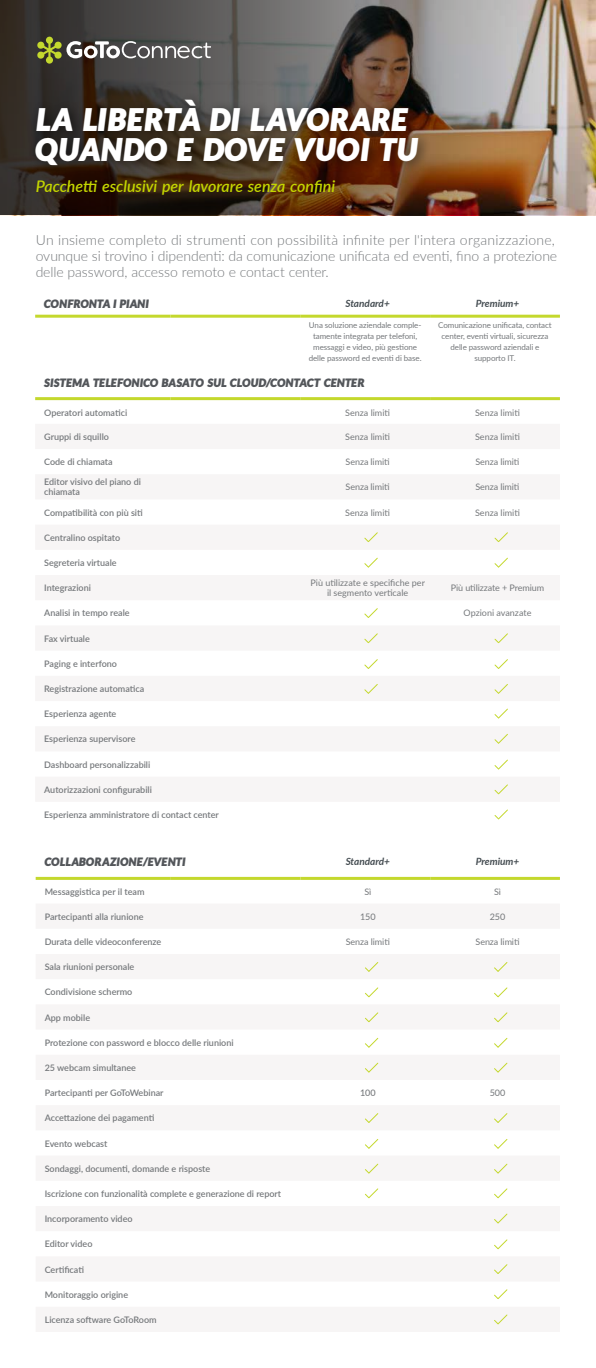
<style>
.page{position:relative;width:596px;height:1368px;background:#fff}
.page>*{position:absolute;margin:0;border:0;box-sizing:border-box;transform-origin:0 0}
.t1{font:800 39.9px/29.7px "Kick Some";letter-spacing:.02em;color:#fff}
.t2{font:italic 600 16px "Lato";letter-spacing:-.005em;color:#c4d600}
.t3{font:800 14.8px "Kick Some";letter-spacing:.005em;color:#53565a}
.t4{font:300 14px/16px "Lato";color:#75787b}
.t5{font:italic 700 10px "Lato";color:#444c51}
.t6{font:600 9px/10px "Lato";color:#75787b}
.t7{font:9px/10px "Lato";color:#75787b;text-align:center}
.t8{font:500 9px "Lato";color:#75787b}
.t9{font:8px/11px "Lato";letter-spacing:-.01em;color:#75787b;text-align:center}
</style>
<div class="page">
<img style="left:0;top:0;width:595px;height:215px">
<svg style="left:37px;top:36px;width:174px;height:28px;background:#6c6c60"></svg>
<div style="left:28px;top:92px;width:402px;height:85px;background:#000;opacity:.5"></div>
<svg style="left:35px;top:314px;width:524px;height:1px"></svg>
<hr style="left:35px;top:315px;width:135px;height:3px;background:#c4d82d">
<hr style="left:170px;top:315px;width:130px;height:3px;background:#c4d82d">
<hr style="left:300px;top:315px;width:130px;height:3px;background:#c4d82d">
<hr style="left:430px;top:315px;width:129px;height:3px;background:#c4d82d">
<hr style="left:35px;top:397px;width:135px;height:3px;background:#c4d82d">
<hr style="left:170px;top:397px;width:130px;height:3px;background:#c4d82d">
<hr style="left:300px;top:397px;width:130px;height:3px;background:#c4d82d">
<hr style="left:430px;top:397px;width:129px;height:3px;background:#c4d82d">
<svg style="left:364px;top:532px;width:14px;height:11px"></svg>
<svg style="left:364px;top:557px;width:14px;height:11px"></svg>
<svg style="left:494px;top:532px;width:14px;height:11px"></svg>
<svg style="left:494px;top:557px;width:14px;height:11px"></svg>
<svg style="left:494px;top:633px;width:14px;height:11px"></svg>
<svg style="left:364px;top:633px;width:14px;height:11px"></svg>
<svg style="left:494px;top:733px;width:14px;height:11px"></svg>
<svg style="left:364px;top:608px;width:14px;height:10px"></svg>
<svg style="left:494px;top:708px;width:14px;height:11px"></svg>
<svg style="left:494px;top:659px;width:14px;height:10px"></svg>
<svg style="left:364px;top:659px;width:14px;height:10px"></svg>
<svg style="left:494px;top:759px;width:14px;height:11px"></svg>
<svg style="left:494px;top:683px;width:14px;height:11px"></svg>
<svg style="left:364px;top:683px;width:14px;height:11px"></svg>
<svg style="left:494px;top:784px;width:14px;height:11px"></svg>
<svg style="left:494px;top:809px;width:14px;height:11px"></svg>
<hr style="left:36px;top:877px;width:135px;height:3px;background:#c4d82d">
<hr style="left:171px;top:877px;width:129px;height:3px;background:#c4d82d">
<hr style="left:300px;top:877px;width:130px;height:3px;background:#c4d82d">
<hr style="left:430px;top:877px;width:129px;height:3px;background:#c4d82d">
<svg style="left:364px;top:962px;width:15px;height:10px"></svg>
<svg style="left:364px;top:1012px;width:15px;height:11px"></svg>
<svg style="left:365px;top:987px;width:14px;height:11px"></svg>
<svg style="left:365px;top:1037px;width:14px;height:11px"></svg>
<svg style="left:364px;top:1062px;width:15px;height:11px"></svg>
<svg style="left:494px;top:962px;width:14px;height:10px"></svg>
<svg style="left:494px;top:1012px;width:14px;height:11px"></svg>
<svg style="left:494px;top:987px;width:14px;height:11px"></svg>
<svg style="left:494px;top:1038px;width:14px;height:10px"></svg>
<svg style="left:494px;top:1062px;width:14px;height:11px"></svg>
<svg style="left:494px;top:1113px;width:14px;height:10px"></svg>
<svg style="left:364px;top:1113px;width:15px;height:10px"></svg>
<svg style="left:494px;top:1213px;width:14px;height:11px"></svg>
<svg style="left:494px;top:1188px;width:14px;height:11px"></svg>
<svg style="left:494px;top:1139px;width:14px;height:10px"></svg>
<svg style="left:365px;top:1139px;width:14px;height:10px"></svg>
<svg style="left:494px;top:1239px;width:14px;height:11px"></svg>
<svg style="left:494px;top:1163px;width:14px;height:11px"></svg>
<svg style="left:364px;top:1163px;width:15px;height:11px"></svg>
<svg style="left:365px;top:1188px;width:14px;height:11px"></svg>
<svg style="left:494px;top:1264px;width:14px;height:10px"></svg>
<svg style="left:494px;top:1289px;width:14px;height:10px"></svg>
<svg style="left:494px;top:1314px;width:14px;height:11px"></svg>
<h1 class="t1" style="left:36px;top:103px;width:383px">LA LIBERTÀ DI LAVORARE<br>QUANDO E DOVE VUOI TU</h1>
<h2 class="t2" style="left:36px;top:175px;width:301px">Pacchetti esclusivi per lavorare senza confini</h2>
<h3 class="t4" style="left:36px;top:232px;width:522px">Un insieme completo di strumenti con possibilità infinite per l'intera organizzazione, ovunque si trovino i dipendenti: da comunicazione unificata ed eventi, fino a protezione delle password, accesso remoto e contact center.</h3>
<h3 class="t3" style="left:44px;top:296px;width:106px">CONFRONTA I PIANI</h3>
<p class="t5" style="left:345px;top:296px;width:46px">Standard+</p>
<p class="t5" style="left:475px;top:296px;width:45px">Premium+</p>
<p class="t9" style="left:308px;top:320px;width:114px">Una soluzione aziendale comple&shy;tamente integrata per telefoni, messaggi e video, più gestione delle password ed eventi di base.</p>
<p class="t9" style="left:438px;top:320px;width:115px">Comunicazione unificata, contact center, eventi virtuali, sicurezza delle password aziendali e supporto IT.</p>
<h3 class="t3" style="left:44px;top:375px;width:321px">SISTEMA TELEFONICO BASATO SUL CLOUD/CONTACT CENTER</h3>
<p class="t6" style="left:44px;top:407px;width:85px">Operatori automatici</p>
<p class="t7" style="left:345px;top:407px;width:46px">Senza limiti</p>
<p class="t7" style="left:474px;top:407px;width:46px">Senza limiti</p>
<p class="t6" style="left:44px;top:431px;width:66px">Gruppi di squillo</p>
<p class="t7" style="left:345px;top:431px;width:46px">Senza limiti</p>
<p class="t7" style="left:474px;top:431px;width:46px">Senza limiti</p>
<p class="t6" style="left:44px;top:457px;width:70px">Code di chiamata</p>
<p class="t7" style="left:345px;top:457px;width:45px">Senza limiti</p>
<p class="t7" style="left:475px;top:457px;width:45px">Senza limiti</p>
<p class="t6" style="left:44px;top:477px;width:98px">Editor visivo del piano di chiamata</p>
<p class="t7" style="left:345px;top:482px;width:45px">Senza limiti</p>
<p class="t7" style="left:475px;top:482px;width:45px">Senza limiti</p>
<p class="t6" style="left:44px;top:507px;width:100px">Compatibilità con più siti</p>
<p class="t7" style="left:345px;top:507px;width:46px">Senza limiti</p>
<p class="t7" style="left:474px;top:507px;width:46px">Senza limiti</p>
<p class="t6" style="left:44px;top:532px;width:78px">Centralino ospitato</p>
<p class="t6" style="left:44px;top:557px;width:74px">Segreteria virtuale</p>
<p class="t6" style="left:44px;top:583px;width:48px">Integrazioni</p>
<p class="t7" style="left:310px;top:578px;width:116px">Più utilizzate e specifiche per il segmento verticale</p>
<p class="t7" style="left:450px;top:583px;width:95px">Più utilizzate + Premium</p>
<p class="t6" style="left:44px;top:608px;width:87px">Analisi in tempo reale</p>
<p class="t7" style="left:463px;top:608px;width:69px">Opzioni avanzate</p>
<p class="t6" style="left:44px;top:633px;width:47px">Fax virtuale</p>
<p class="t6" style="left:44px;top:658px;width:74px">Paging e interfono</p>
<p class="t6" style="left:44px;top:683px;width:102px">Registrazione automatica</p>
<p class="t6" style="left:44px;top:709px;width:74px">Esperienza agente</p>
<p class="t6" style="left:44px;top:734px;width:93px">Esperienza supervisore</p>
<p class="t6" style="left:44px;top:759px;width:108px">Dashboard personalizzabili</p>
<p class="t6" style="left:44px;top:784px;width:109px">Autorizzazioni configurabili</p>
<p class="t6" style="left:44px;top:809px;width:176px">Esperienza amministratore di contact center</p>
<h3 class="t3" style="left:45px;top:855px;width:142px">COLLABORAZIONE/EVENTI</h3>
<p class="t5" style="left:345px;top:854px;width:46px">Standard+</p>
<p class="t5" style="left:475px;top:854px;width:45px">Premium+</p>
<p class="t6" style="left:45px;top:887px;width:101px">Messaggistica per il team</p>
<p class="t7" style="left:364px;top:887px;width:9px">Sì</p>
<p class="t7" style="left:494px;top:887px;width:9px">Sì</p>
<p class="t6" style="left:45px;top:911px;width:100px">Partecipanti alla riunione</p>
<p class="t7" style="left:360px;top:911px;width:17px">150</p>
<p class="t7" style="left:489px;top:911px;width:17px">250</p>
<p class="t6" style="left:45px;top:936px;width:118px">Durata delle videoconferenze</p>
<p class="t7" style="left:345px;top:936px;width:45px">Senza limiti</p>
<p class="t7" style="left:475px;top:936px;width:45px">Senza limiti</p>
<p class="t6" style="left:45px;top:962px;width:91px">Sala riunioni personale</p>
<p class="t6" style="left:45px;top:987px;width:89px">Condivisione schermo</p>
<p class="t6" style="left:45px;top:1012px;width:47px">App mobile</p>
<p class="t6" style="left:45px;top:1037px;width:190px">Protezione con password e blocco delle riunioni</p>
<p class="t6" style="left:45px;top:1062px;width:93px">25 webcam simultanee</p>
<p class="t6" style="left:45px;top:1088px;width:120px">Partecipanti per GoToWebinar</p>
<p class="t8" style="left:360px;top:1086px;width:17px">100</p>
<p class="t7" style="left:489px;top:1088px;width:17px">500</p>
<p class="t6" style="left:45px;top:1113px;width:111px">Accettazione dei pagamenti</p>
<p class="t6" style="left:45px;top:1138px;width:64px">Evento webcast</p>
<p class="t6" style="left:45px;top:1163px;width:167px">Sondaggi, documenti, domande e risposte</p>
<p class="t6" style="left:45px;top:1188px;width:238px">Iscrizione con funzionalità complete e generazione di report</p>
<p class="t6" style="left:45px;top:1214px;width:89px">Incorporamento video</p>
<p class="t6" style="left:45px;top:1239px;width:49px">Editor video</p>
<p class="t6" style="left:45px;top:1264px;width:41px">Certificati</p>
<p class="t6" style="left:45px;top:1289px;width:85px">Monitoraggio origine</p>
<p class="t6" style="left:45px;top:1314px;width:113px">Licenza software GoToRoom</p>
</div>
